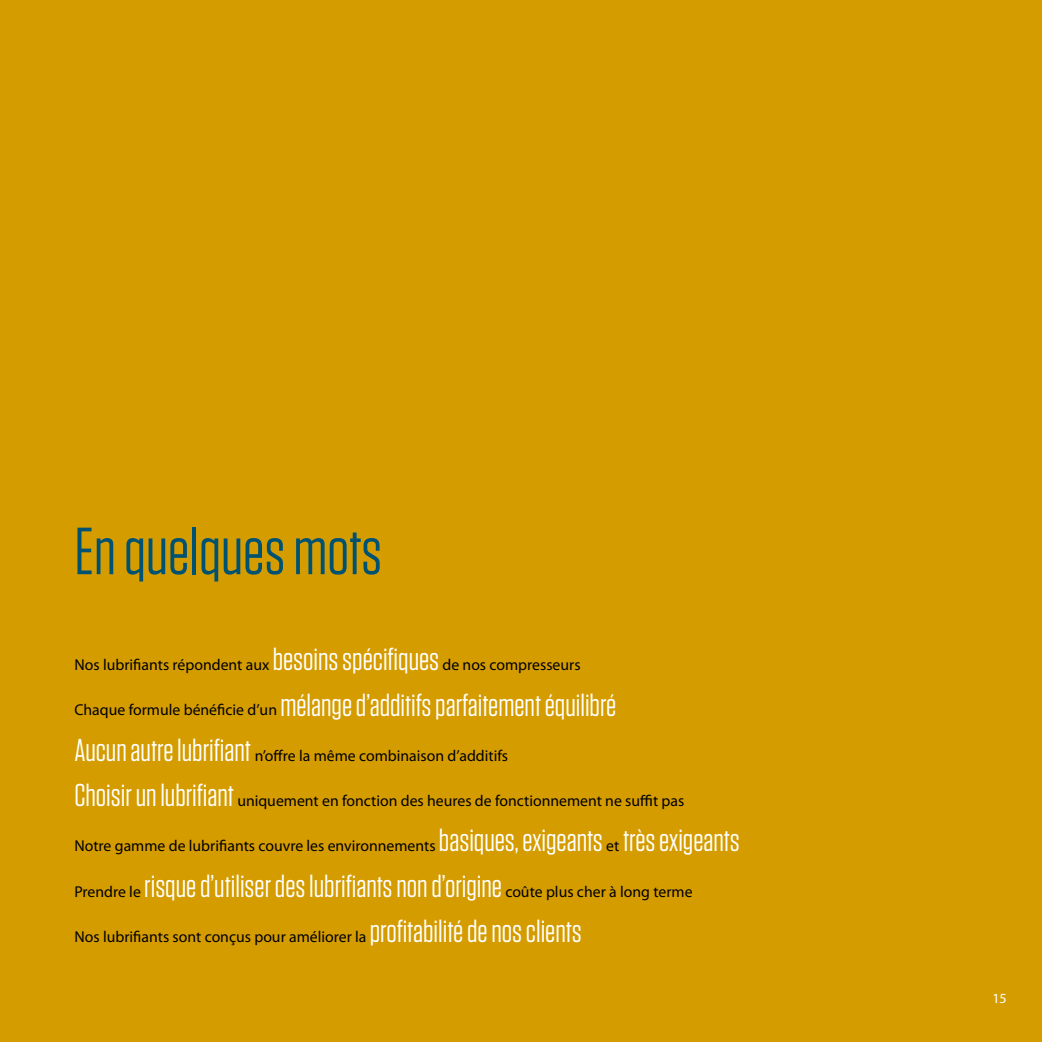
<style>
.page{position:relative;width:1042px;height:1042px;background:#d59c00}
.page>*{position:absolute;margin:0;border:0;box-sizing:border-box;transform-origin:0 0}
.t1{font:66.5px "Tungsten";color:#005272}
.t2{font:31.5px "Tungsten";color:#fff}
.t3{font:15.75px "Myriad Pro";color:#000}
.t4{font:14px "Myriad Pro";color:#fff}
.s1{font-family:"Tungsten";font-size:31.5px;color:#fff}
.s2{font-family:"Myriad Pro";font-size:15.75px;color:#000}
</style>
<div class="page">
<h1 class="t1" style="left:74px;top:517px;width:309px">En quelques mots</h1>
<p class="t3" style="left:74px;top:655px;width:508px">Nos lubrifiants répondent aux <span class="s1">besoins spécifiques</span> de nos compresseurs</p>
<h2 class="t2" style="left:74px;top:688px;width:543px"><span class="s2">Chaque formule bénéficie d’un</span> mélange d’additifs parfaitement équilibré</h2>
<p class="t3" style="left:74px;top:746px;width:435px"><span class="s1">Aucun autre lubrifiant</span> n’offre la même combinaison d’additifs</p>
<p class="t3" style="left:74px;top:791px;width:611px"><span class="s1">Choisir un lubrifiant</span> uniquement en fonction des heures de fonctionnement ne suffit pas</p>
<p class="t3" style="left:74px;top:836px;width:667px">Notre gamme de lubrifiants couvre les environnements <span class="s1">basiques, exigeants</span> et <span class="s1">très exigeants</span></p>
<h2 class="t2" style="left:74px;top:869px;width:620px"><span class="s2">Prendre le</span> risque d’utiliser des lubrifiants non d’origine <span class="s2">coûte plus cher à long terme</span></h2>
<p class="t3" style="left:74px;top:927px;width:509px">Nos lubrifiants sont conçus pour améliorer la <span class="s1">profitabilité de nos clients</span></p>
<p class="t4" style="left:992px;top:989px;width:16px">15</p>
</div>
